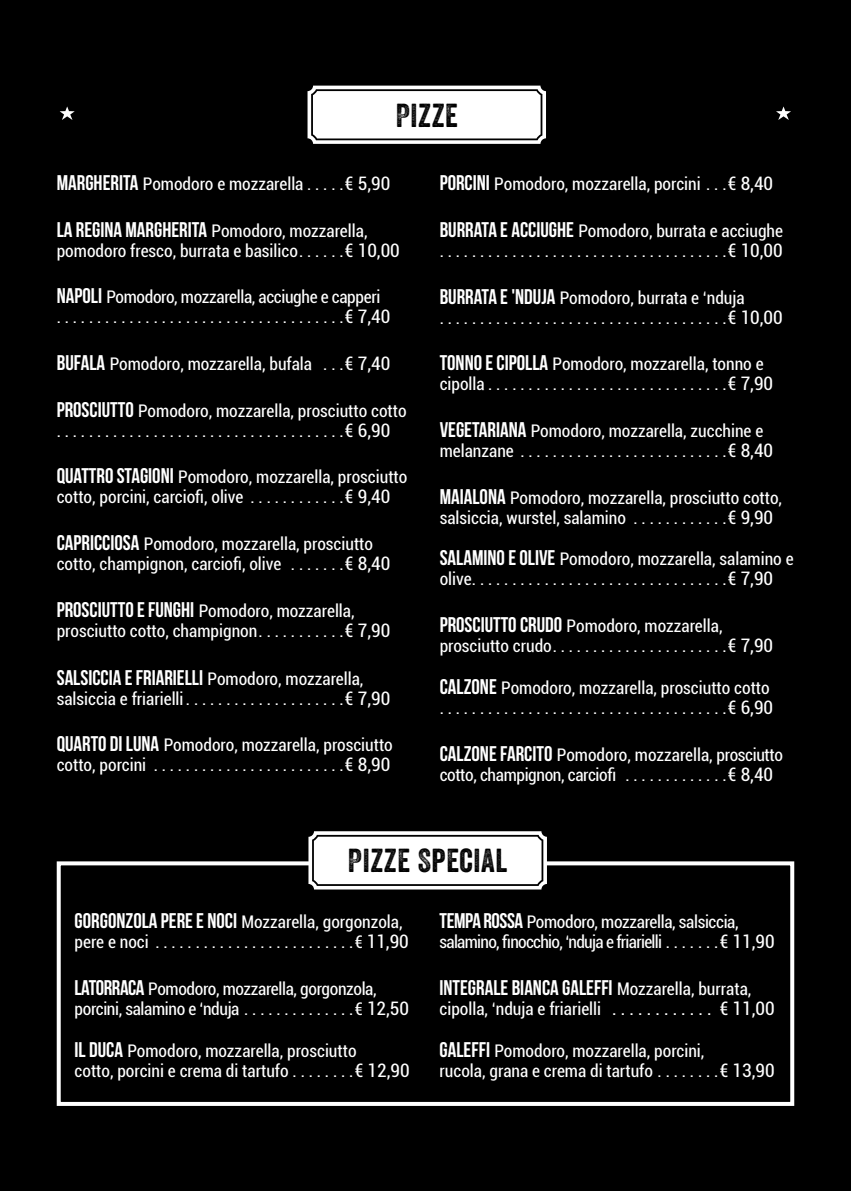
<style>
.page{position:relative;width:851px;height:1191px;background:#fff}
.page>*{position:absolute;margin:0;border:0;box-sizing:border-box;transform-origin:0 0}
.t1{font:32.2px "Veneer Two";letter-spacing:.02em;color:#000}
.t2{font:700 21.2px "Bebas Neue";color:#fff}
.t3{font:condensed 17.4px/20px "Roboto";color:#fff}
.t4{font:condensed 17.4px/20px "Roboto";letter-spacing:-.02em;color:#fff}
.t5{font:condensed 17.4px/20px "Roboto";letter-spacing:-.04em;color:#fff}
.s1{font-family:"Bebas Neue";font-weight:700;font-stretch:normal;font-size:21.2px}
.s2{font-size:18.6px}
.s3{font-family:"Roboto";font-weight:400;font-stretch:condensed;font-size:17.4px}
</style>
<div class="page">
<div style="left:0;top:0;width:850px;height:1191px;background:#000"></div>
<svg style="left:307px;top:86px;width:239px;height:58px;fill:#fff"></svg>
<svg style="left:311px;top:89px;width:231px;height:51px"></svg>
<div style="left:57px;top:861px;width:737px;height:245px;border:4px solid #fff"></div>
<svg style="left:308px;top:831px;width:239px;height:58px;fill:#fff"></svg>
<svg style="left:312px;top:835px;width:231px;height:51px"></svg>
<svg style="left:60px;top:107px;width:15px;height:13px"></svg>
<svg style="left:776px;top:107px;width:14px;height:13px"></svg>
<h1 class="t1" style="left:395px;top:96px;width:63px">PIZZE</h1>
<p class="t3" style="left:57px;top:173px;width:335px"><span class="s1">MARGHERITA</span> Pomodoro e mozzarella . . . . <span class="s2">€ 5,90</span></p>
<p class="t3" style="left:57px;top:220px;width:344px"><span class="s1">LA REGINA MARGHERITA</span> Pomodoro, mozzarella, pomodoro fresco, burrata e basilico . . . . . <span class="s2">€ 10,00</span></p>
<p class="t4" style="left:57px;top:286px;width:335px"><span class="s1">NAPOLI</span> Pomodoro, mozzarella, acciughe e capperi ....................................<span class="s2">€ 7,40</span></p>
<p class="t3" style="left:57px;top:353px;width:335px"><span class="s1">BUFALA</span> Pomodoro, mozzarella, bufala . . <span class="s2">€ 7,40</span></p>
<p class="t3" style="left:57px;top:400px;width:351px"><span class="s1">PROSCIUTTO</span> Pomodoro, mozzarella, prosciutto cotto ....................................<span class="s2">€ 6,90</span></p>
<p class="t3" style="left:57px;top:466px;width:352px"><span class="s1">QUATTRO STAGIONI</span> Pomodoro, mozzarella, prosciutto cotto, porcini, carciofi, olive . . . . . . . . . . . <span class="s2">€ 9,40</span></p>
<p class="t3" style="left:57px;top:533px;width:335px"><span class="s1">CAPRICCIOSA</span> Pomodoro, mozzarella, prosciutto cotto, champignon, carciofi, olive . . . . . . <span class="s2">€ 8,40</span></p>
<p class="t3" style="left:57px;top:600px;width:335px"><span class="s1">PROSCIUTTO E FUNGHI</span> Pomodoro, mozzarella, prosciutto cotto, champignon . . . . . . . . . . <span class="s2">€ 7,90</span></p>
<p class="t2" style="left:57px;top:665px;width:308px">SALSICCIA E FRIARIELLI <span class="s3">Pomodoro, mozzarella,</span></p>
<p class="t3" style="left:57px;top:687px;width:335px">salsiccia e friarielli . . . . . . . . . . . . . . . . . . . <span class="s2">€ 7,90</span></p>
<p class="t3" style="left:57px;top:734px;width:337px"><span class="s1">QUARTO DI LUNA</span> Pomodoro, mozzarella, prosciutto cotto, porcini . . . . . . . . . . . . . . . . . . . . . . . <span class="s2">€ 8,90</span></p>
<p class="t3" style="left:439px;top:173px;width:335px"><span class="s1">PORCINI</span> Pomodoro, mozzarella, porcini . . <span class="s2">€ 8,40</span></p>
<p class="t3" style="left:439px;top:220px;width:345px"><span class="s1">BURRATA E ACCIUGHE</span> Pomodoro, burrata e acciughe ....................................<span class="s2">€ 10,00</span></p>
<p class="t3" style="left:439px;top:287px;width:344px"><span class="s1">BURRATA E 'NDUJA</span> Pomodoro, burrata e ‘nduja ....................................<span class="s2">€ 10,00</span></p>
<p class="t3" style="left:439px;top:353px;width:335px"><span class="s1">TONNO E CIPOLLA</span> Pomodoro, mozzarella, tonno e cipolla . . . . . . . . . . . . . . . . . . . . . . . . . . . . . <span class="s2">€ 7,90</span></p>
<p class="t3" style="left:439px;top:420px;width:335px"><span class="s1">VEGETARIANA</span> Pomodoro, mozzarella, zucchine e melanzane . . . . . . . . . . . . . . . . . . . . . . . . . <span class="s2">€ 8,40</span></p>
<p class="t3" style="left:439px;top:487px;width:344px"><span class="s1">MAIALONA</span> Pomodoro, mozzarella, prosciutto cotto, salsiccia, wurstel, salamino . . . . . . . . . . . <span class="s2">€ 9,90</span></p>
<p class="t3" style="left:439px;top:548px;width:355px"><span class="s1">SALAMINO E OLIVE</span> Pomodoro, mozzarella, salamino e olive . . . . . . . . . . . . . . . . . . . . . . . . . . . . . . . <span class="s2">€ 7,90</span></p>
<p class="t3" style="left:439px;top:615px;width:335px"><span class="s1">PROSCIUTTO CRUDO</span> Pomodoro, mozzarella, prosciutto crudo . . . . . . . . . . . . . . . . . . . . . <span class="s2">€ 7,90</span></p>
<p class="t3" style="left:439px;top:677px;width:335px"><span class="s1">CALZONE</span> Pomodoro, mozzarella, prosciutto cotto ....................................<span class="s2">€ 6,90</span></p>
<p class="t4" style="left:439px;top:744px;width:344px"><span class="s1">CALZONE FARCITO</span> Pomodoro, mozzarella, prosciutto cotto, champignon, carciofi . . . . . . . . . . . . <span class="s2">€ 8,40</span></p>
<h1 class="t1" style="left:348px;top:841px;width:161px">PIZZE SPECIAL</h1>
<p class="t3" style="left:75px;top:911px;width:336px"><span class="s1">GORGONZOLA PERE E NOCI</span> Mozzarella, gorgonzola, pere e noci . . . . . . . . . . . . . . . . . . . . . . . . € <span class="s2">11,90</span></p>
<p class="t4" style="left:75px;top:977px;width:336px"><span class="s1">LATORRACA</span> Pomodoro, mozzarella, gorgonzola, porcini, salamino e ‘nduja . . . . . . . . . . . . . € <span class="s2">12,50</span></p>
<p class="t3" style="left:75px;top:1040px;width:336px"><span class="s1">IL DUCA</span> Pomodoro, mozzarella, prosciutto<br>cotto, porcini e crema di tartufo . . . . . . . <span class="s2">€ 12,90</span></p>
<p class="t5" style="left:439px;top:911px;width:336px"><span class="s1">TEMPA ROSSA</span> Pomodoro, mozzarella, salsiccia, salamino, finocchio, ‘nduja e friarielli . . . . . . <span class="s2">€ 11,90</span></p>
<p class="t2" style="left:439px;top:975px;width:313px">INTEGRALE BIANCA GALEFFI <span class="s3">Mozzarella, burrata,</span></p>
<p class="t3" style="left:439px;top:998px;width:336px">cipolla, ‘nduja e friarielli <span class="s2">. . . . . . . . . . . . € 11,00</span></p>
<p class="t3" style="left:439px;top:1040px;width:336px"><span class="s1">GALEFFI</span> Pomodoro, mozzarella, porcini,<br>rucola, grana e crema di tartufo . . . . . . . <span class="s2">€ 13,90</span></p>
</div>
